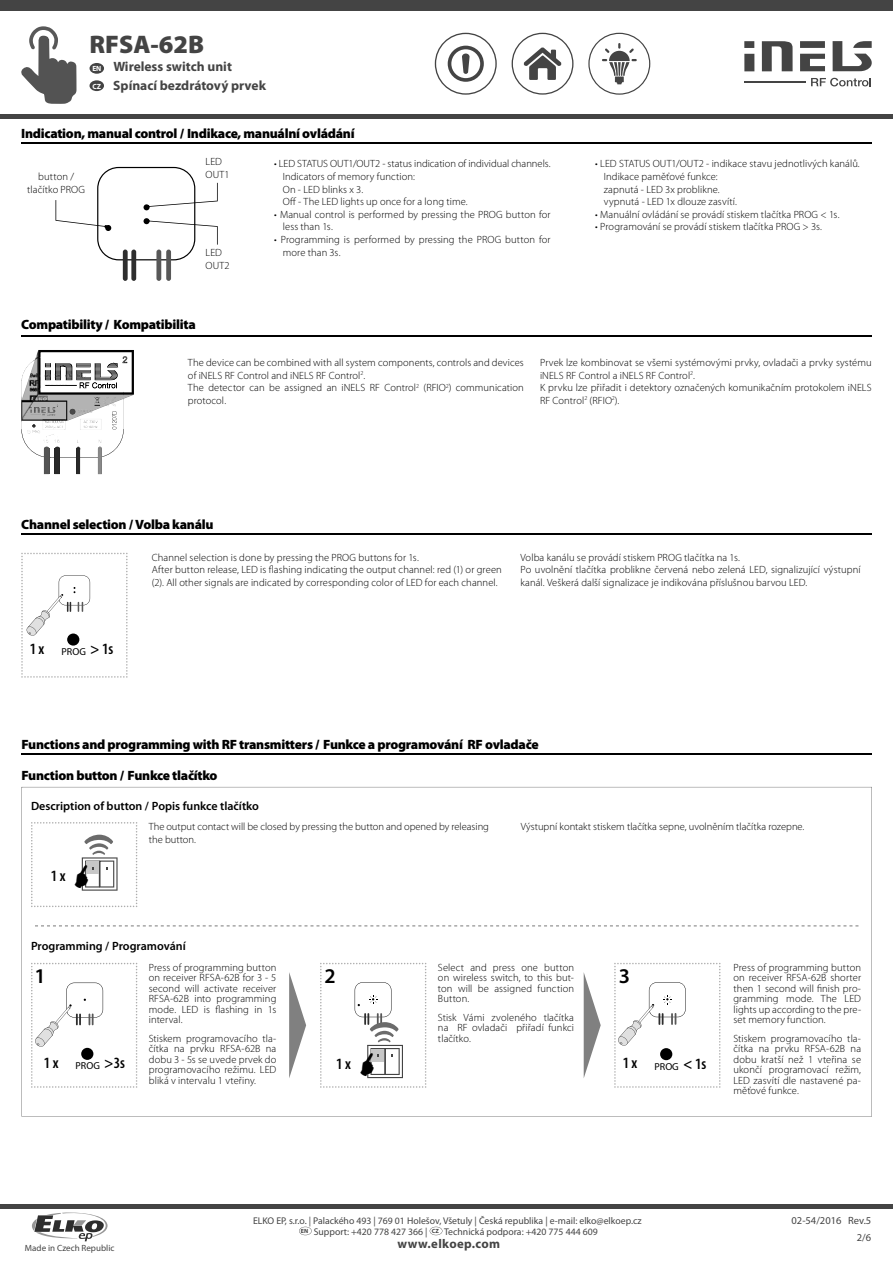
<style>
.page{position:relative;width:893px;height:1263px;background:#fff}
.page>*{position:absolute;margin:0;border:0;box-sizing:border-box;transform-origin:0 0}
.t1{font:900 25.5px "Myriad Pro";color:#444}
.t2{font:600 21px "Myriad Pro";color:#000}
.t3{font:600 condensed 15.75px "Myriad Pro";color:#000}
.t4{font:900 13.5px "Myriad Pro";letter-spacing:-.02em;color:#000}
.t5{font:700 13.5px "Myriad Pro";color:#444}
.t6{font:700 12.75px "Myriad Pro";letter-spacing:.03em;color:#444}
.t7{font:600 12px "Myriad Pro";color:#000}
.t8{font:300 10.5px/10.5px "Myriad Pro";letter-spacing:.01em;color:#000}
.t9{font:10.5px "Myriad Pro";color:#444}
.t10{font:9.75px/11.7px "Myriad Pro";color:#444;text-align:center}
.t11{font:9px "Myriad Pro";color:#444}
.s1{font-size:7.5px;color:#fff}
.s2{font-weight:400;font-stretch:normal;font-size:10.2px}
</style>
<div class="page">
<svg style="left:22px;top:787px;width:850px;height:329px"></svg>
<div style="left:0;top:0;width:893px;height:11px;background:#444"></div>
<hr style="left:0;top:114px;width:893px;height:4px;background:#444">
<svg style="left:588px;top:33px;width:62px;height:62px"></svg>
<svg style="left:512px;top:33px;width:61px;height:62px"></svg>
<svg style="left:435px;top:33px;width:62px;height:62px"></svg>
<div style="left:744px;top:54px;width:10px;height:17px;background:#444"></div>
<svg style="left:762px;top:41px;width:31px;height:30px"></svg>
<svg style="left:800px;top:54px;width:25px;height:17px"></svg>
<div style="left:800px;top:41px;width:25px;height:7px;background:#444"></div>
<svg style="left:833px;top:41px;width:39px;height:30px"></svg>
<div style="left:744px;top:41px;width:10px;height:7px;background:#444"></div>
<hr style="left:744px;top:81px;width:62px;height:1px;background:#444">
<svg style="left:811px;top:78px;width:60px;height:8px"></svg>
<div style="left:90px;top:63px;width:14px;height:11px;background:#444;border-radius:50%"></div>
<svg style="left:21px;top:26px;width:56px;height:78px"></svg>
<div style="left:0;top:1204px;width:893px;height:5px;background:#444"></div>
<div style="left:90px;top:80px;width:14px;height:11px;background:#444;border-radius:50%"></div>
<svg style="left:32px;top:1212px;width:76px;height:29px"></svg>
<hr style="left:21px;top:142px;width:851px;height:2px;background:#000">
<hr style="left:21px;top:335px;width:851px;height:1px;background:#000">
<svg style="left:21px;top:350px;width:113px;height:124px"></svg>
<hr style="left:21px;top:533px;width:851px;height:2px;background:#000">
<hr style="left:21px;top:753px;width:851px;height:1px;background:#000">
<svg style="left:584px;top:972px;width:17px;height:106px"></svg>
<svg style="left:289px;top:972px;width:17px;height:106px"></svg>
<svg style="left:35px;top:925px;width:823px;height:1px"></svg>
<svg style="left:31px;top:963px;width:106px;height:125px"></svg>
<svg style="left:614px;top:963px;width:106px;height:125px"></svg>
<div style="left:81px;top:1048px;width:12px;height:12px;background:#000;border-radius:50%"></div>
<svg style="left:55px;top:167px;width:163px;height:114px"></svg>
<svg style="left:21px;top:553px;width:107px;height:125px"></svg>
<svg style="left:299px;top:1227px;width:13px;height:8px"></svg>
<svg style="left:430px;top:1227px;width:12px;height:8px"></svg>
<img style="left:27px;top:430px;width:74px;height:13px">
<svg style="left:320px;top:963px;width:106px;height:125px"></svg>
<svg style="left:31px;top:822px;width:106px;height:85px"></svg>
<h1 class="t1" style="left:90px;top:35px;width:116px">RFSA-62B</h1>
<p class="t5" style="left:92px;top:61px;width:141px"><span class="s1">EN</span> Wireless switch unit</p>
<p class="t5" style="left:93px;top:80px;width:175px"><span class="s1">CZ</span> Spínací bezdrátový prvek</p>
<p class="t4" style="left:21px;top:128px;width:335px">Indication, manual control / Indikace, manuální ovládání</p>
<p class="t8" style="left:206px;top:158px;width:18px">LED</p>
<p class="t8" style="left:38px;top:172px;width:37px">button /</p>
<p class="t8" style="left:206px;top:170px;width:25px">OUT1</p>
<p class="t8" style="left:283px;top:159px;width:269px;line-height:12.6px;text-indent:-9px">• LED STATUS OUT1/OUT2 - status indication of individual channels.<br>Indicators of memory function:<br>On - LED blinks x 3.<br>Off - The LED lights up once for a long time.</p>
<p class="t8" style="left:283px;top:209px;width:269px;line-height:12.6px;text-indent:-9px">• Manual control is performed by pressing the PROG button for less than 1s.</p>
<p class="t8" style="left:283px;top:234px;width:269px;line-height:12.6px;text-indent:-9px">• Programming is performed by pressing the PROG button for more than 3s.</p>
<p class="t8" style="left:27px;top:185px;width:59px">tlačítko PROG</p>
<p class="t8" style="left:206px;top:248px;width:26px;line-height:12.6px">LED<br>OUT2</p>
<p class="t8" style="left:604px;top:159px;width:257px;line-height:12.6px;text-indent:-9px">• LED STATUS OUT1/OUT2 - indikace stavu jednotlivých kanálů.<br>Indikace paměťové funkce:<br>zapnutá - LED 3x problikne.<br>vypnutá - LED 1x dlouze zasvítí.</p>
<p class="t8" style="left:595px;top:210px;width:246px">• Manuální ovládání se provádí stiskem tlačítka PROG &lt; 1s.</p>
<p class="t8" style="left:595px;top:223px;width:228px">• Programování se provádí stiskem tlačítka PROG &gt; 3s.</p>
<p class="t4" style="left:21px;top:319px;width:176px">Compatibility / Kompatibilita</p>
<p class="t8" style="left:188px;top:357px;width:337px;line-height:12.6px">The device can be combined with all system components, controls and devices of iNELS RF Control and iNELS RF Control<sup>2</sup>.<br>The detector can be assigned an iNELS RF Control<sup>2</sup> (RFIO<sup>2</sup>) communication protocol.</p>
<p class="t8" style="left:540px;top:357px;width:333px;line-height:12.6px">Prvek lze kombinovat se všemi systémovými prvky, ovladači a prvky systému iNELS RF Control a iNELS RF Control<sup>2</sup>.<br>K prvku lze přiřadit i detektory označených komunikačním protokolem iNELS RF Control<sup>2</sup> (RFIO<sup>2</sup>).</p>
<p class="t4" style="left:21px;top:519px;width:194px">Channel selection / Volba kanálu</p>
<p class="t8" style="left:152px;top:552px;width:351px;line-height:12.6px">Channel selection is done by pressing the PROG buttons for 1s.<br>After button release, LED is flashing indicating the output channel: red (1) or green (2). All other signals are indicated by corresponding color of LED for each channel.</p>
<p class="t8" style="left:520px;top:552px;width:342px;line-height:12.6px">Volba kanálu se provádí stiskem PROG tlačítka na 1s.<br>Po uvolnění tlačítka problikne červená nebo zelená LED, signalizující výstupní kanál. Veškerá další signalizace je indikována příslušnou barvou LED.</p>
<h3 class="t3" style="left:30px;top:643px;width:85px">1 x <span class="s2">PROG</span> &gt; 1s</h3>
<p class="t4" style="left:22px;top:739px;width:519px">Functions and programming with RF transmitters / Funkce a programování RF ovladače</p>
<p class="t4" style="left:22px;top:771px;width:198px">Function button / Funkce tlačítko</p>
<p class="t7" style="left:31px;top:802px;width:230px">Description of button / Popis funkce tlačítko</p>
<p class="t8" style="left:149px;top:821px;width:342px;line-height:12.6px">The output contact will be closed by pressing the button and opened by releasing the button.</p>
<p class="t8" style="left:521px;top:822px;width:285px">Výstupní kontakt stiskem tlačítka sepne, uvolněním tlačítka rozepne.</p>
<h3 class="t3" style="left:51px;top:870px;width:16px">1 x</h3>
<p class="t7" style="left:31px;top:941px;width:156px">Programming / Programování</p>
<p class="t8" style="left:149px;top:963px;width:129px;text-align:justify">Press of programming button on receiver RFSA-62B for 3 - 5 second will activate receiver RFSA-62B into programming mode. LED is flashing in 1s interval.</p>
<p class="t8" style="left:438px;top:963px;width:138px;text-align:justify">Select and press one button on wireless switch, to this but&shy;ton will be assigned function Button.</p>
<p class="t8" style="left:733px;top:963px;width:129px;text-align:justify">Press of programming button on receiver RFSA-62B shorter then 1 second will finish pro&shy;gramming mode. The LED lights up according to the pre&shy;set memory function.</p>
<h2 class="t2" style="left:325px;top:968px;width:13px">2</h2>
<h2 class="t2" style="left:619px;top:968px;width:13px">3</h2>
<h2 class="t2" style="left:34px;top:968px;width:13px">1</h2>
<p class="t8" style="left:438px;top:1013px;width:138px;text-align:justify">Stisk Vámi zvoleného tlačítka na RF ovladači přiřadí funkci tlačítko.</p>
<p class="t8" style="left:149px;top:1034px;width:129px;text-align:justify">Stiskem programovacího tla&shy;čítka na prvku RFSA-62B na dobu 3 - 5s se uvede prvek do programovacího režimu. LED bliká v intervalu 1 vteřiny.</p>
<p class="t8" style="left:733px;top:1034px;width:129px;text-align:justify">Stiskem programovacího tla&shy;čítka na prvku RFSA-62B na dobu kratší než 1 vteřina se ukončí programovací režim, LED zasvítí dle nastavené pa&shy;měťové funkce.</p>
<h3 class="t3" style="left:44px;top:1057px;width:83px">1 x <span class="s2">PROG</span> &gt;3s</h3>
<h3 class="t3" style="left:623px;top:1057px;width:85px">1 x <span class="s2">PROG</span> &lt; 1s</h3>
<h3 class="t3" style="left:336px;top:1057px;width:16px">1 x</h3>
<p class="t11" style="left:25px;top:1244px;width:91px">Made in Czech Republic</p>
<p class="t10" style="left:253px;top:1215px;width:390px">ELKO EP, s.r.o. | Palackého 493 | 769 01 Holešov, Všetuly | Česká republika | e-mail: elko@elkoep.cz<br><sup>EN</sup> Support: +420 778 427 366 | <sup>CZ</sup> Technická podpora: +420 775 444 609</p>
<p class="t6" style="left:397px;top:1239px;width:104px">www.elkoep.com</p>
<p class="t9" style="left:792px;top:1216px;width:81px">02-54/2016 Rev.5</p>
<p class="t9" style="left:857px;top:1233px;width:16px">2/6</p>
</div>
